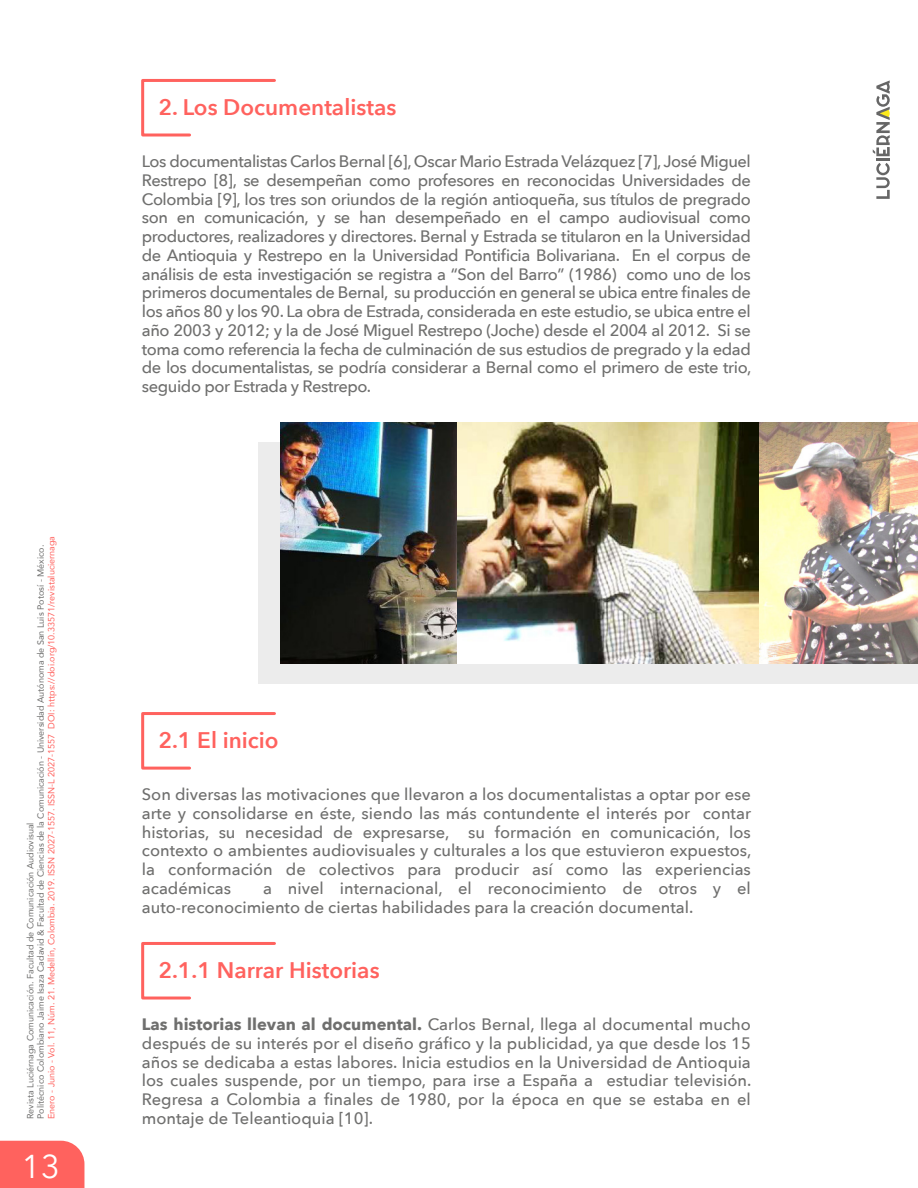
<style>
.page{position:relative;width:918px;height:1188px;background:#fff}
.page>*{position:absolute;margin:0;border:0;box-sizing:border-box;transform-origin:0 0}
.t1{font:33px "Avenir Next";color:#fff}
.t2{font:600 22.5px "Avenir Next";color:#ff625e}
.t3{font:500 16.5px/18.8px "Avenir Next";color:#6f6f6e;text-align:justify}
.t4{font:9px/10.5px "Avenir";color:#6f6f6e}
.t5{font:9px "Avenir";color:#ff625e}
.s1{font-weight:700}
</style>
<div class="page">
<div style="left:0;top:1141px;width:84px;height:47px;background:#ff625e"></div>
<svg style="left:876px;top:163px;width:14px;height:36px"></svg>
<hr style="left:876px;top:158px;width:14px;height:3px;background:#666">
<svg style="left:873px;top:80px;width:17px;height:76px"></svg>
<svg style="left:141px;top:79px;width:135px;height:58px"></svg>
<svg style="left:141px;top:712px;width:135px;height:58px"></svg>
<svg style="left:141px;top:942px;width:135px;height:58px"></svg>
<div style="left:258px;top:443px;width:660px;height:241px;background:#ececec"></div>
<img style="left:281px;top:422px;width:637px;height:241px">
<p class="t4" style="left:25px;top:1119px;width:576px;rotate:-90deg">Revista Luciérnaga Comunicación. Facultad de Comunicación Audiovisual<br>Politécnico Colombiano Jaime Isaza Cadavid &amp; Facultad de Ciencias de la Comunicación - Universidad Autónoma de San Luis Potosí - México.</p>
<p class="t5" style="left:44px;top:1119px;width:585px;rotate:-90deg">Enero - Junio - Vol. 11, Núm. 21. Medellín, Colombia. 2019. ISSN 2027-1557. ISSN-L 2027-1557 DOI: https://doi.org/10.33571/revistaluciernaga</p>
<h1 class="t1" style="left:22px;top:1138px;width:40px">13</h1>
<h2 class="t2" style="left:158px;top:88px;width:240px">2. Los Documentalistas</h2>
<p class="t3" style="left:142px;top:151px;width:611px">Los documentalistas Carlos Bernal [6], Oscar Mario Estrada Velázquez [7], José Miguel Restrepo [8], se desempeñan como profesores en reconocidas Universidades de Colombia [9], los tres son oriundos de la región antioqueña, sus títulos de pregrado son en comunicación, y se han desempeñado en el campo audiovisual como productores, realizadores y directores. Bernal y Estrada se titularon en la Universidad de Antioquia y Restrepo en la Universidad Pontificia Bolivariana. En el corpus de análisis de esta investigación se registra a “Son del Barro” (1986) como uno de los primeros documentales de Bernal, su producción en general se ubica entre finales de los años 80 y los 90. La obra de Estrada, considerada en este estudio, se ubica entre el año 2003 y 2012; y la de José Miguel Restrepo (Joche) desde el 2004 al 2012. Si se toma como referencia la fecha de culminación de sus estudios de pregrado y la edad de los documentalistas, se podría considerar a Bernal como el primero de este trio, seguido por Estrada y Restrepo.</p>
<h2 class="t2" style="left:158px;top:721px;width:122px">2.1 El inicio</h2>
<p class="t3" style="left:142px;top:785px;width:611px">Son diversas las motivaciones que llevaron a los documentalistas a optar por ese arte y consolidarse en éste, siendo las más contundente el interés por contar historias, su necesidad de expresarse, su formación en comunicación, los contexto o ambientes audiovisuales y culturales a los que estuvieron expuestos, la conformación de colectivos para producir así como las experiencias académicas</p>
<p class="t3" style="left:142px;top:878px;width:610px;text-indent:121px">a nivel internacional, el reconocimiento de otros y el auto-reconocimiento de ciertas habilidades para la creación documental.</p>
<h2 class="t2" style="left:158px;top:951px;width:223px">2.1.1 Narrar Historias</h2>
<p class="t3" style="left:142px;top:1014px;width:611px"><span class="s1">Las historias llevan al documental.</span> Carlos Bernal, llega al documental mucho después de su interés por el diseño gráfico y la publicidad, ya que desde los 15 años se dedicaba a estas labores. Inicia estudios en la Universidad de Antioquia los cuales suspende, por un tiempo, para irse a España a estudiar televisión.<br>Regresa a Colombia a finales de 1980, por la época en que se estaba en el montaje de Teleantioquia [10].</p>
</div>
